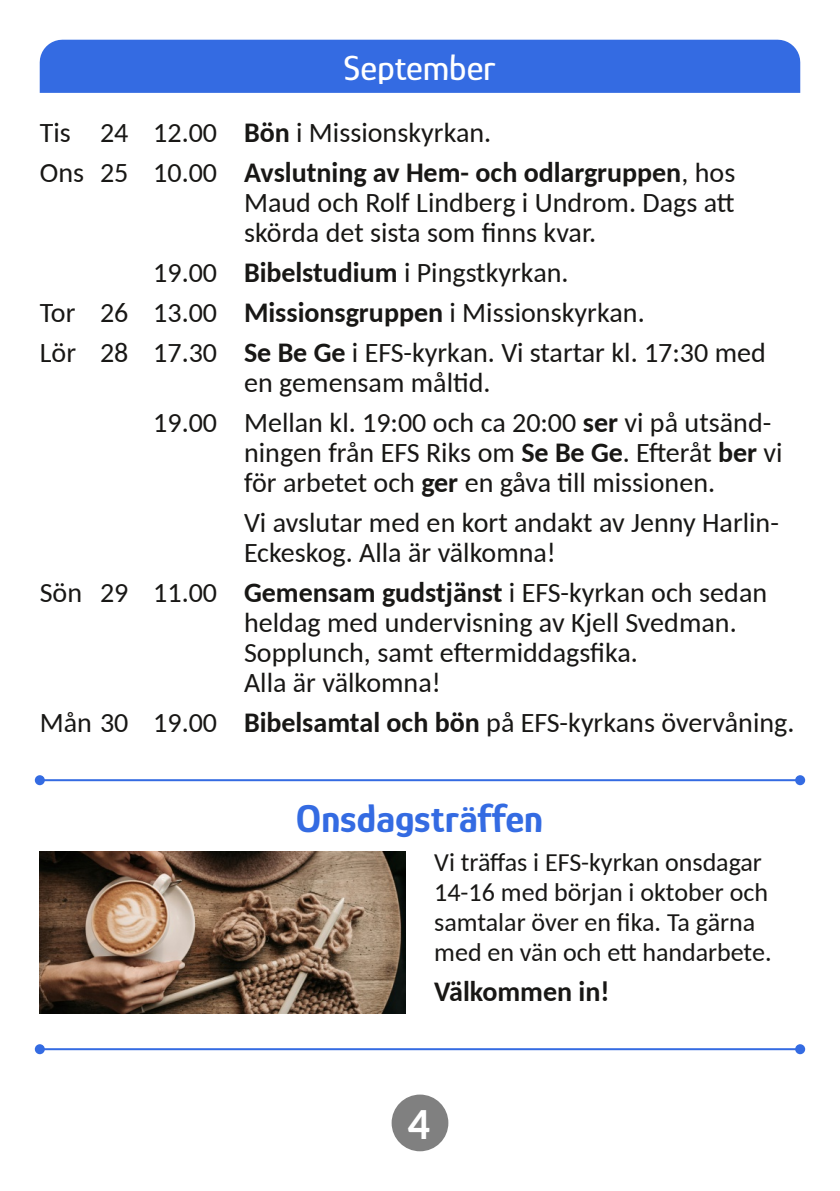
<style>
.page{position:relative;width:840px;height:1191px;background:#fff}
.page>*{position:absolute;margin:0;border:0;box-sizing:border-box;transform-origin:0 0}
.t1{font:700 44px "Carlito";color:#fff}
.t2{font:700 40px "Glory";color:#346be2}
.t3{font:500 36px "Glory";color:#fff}
.t4{font:28px/30px "Carlito";color:#181715}
.t5{font:700 28px "Carlito";color:#181715}
.t6{font:26px/30px "Carlito";color:#181715}
.s1{font-weight:700}
</style>
<div class="page">
<div style="left:391px;top:1094px;width:57px;height:57px;background:#808080;border-radius:50%"></div>
<div style="left:40px;top:40px;width:759px;height:53px;background:#346be2"></div>
<hr style="left:40px;top:779px;width:759px;height:2px;background:#346be2">
<div style="left:35px;top:775px;width:10px;height:10px;background:#346be2;border-radius:50%"></div>
<svg style="left:794px;top:775px;width:10px;height:10px"></svg>
<hr style="left:40px;top:1048px;width:759px;height:2px;background:#346be2">
<div style="left:35px;top:1044px;width:10px;height:10px;background:#346be2;border-radius:50%"></div>
<svg style="left:794px;top:1044px;width:10px;height:10px"></svg>
<img style="left:40px;top:852px;width:365px;height:162px">
<p class="t3" style="left:343px;top:47px;width:153px">September</p>
<p class="t4" style="left:40px;top:115px;width:696px;line-height:40px">Tis 24 12.00 <span class="s1">Bön</span> i Missionskyrkan.<br>Ons 25 10.00 <span class="s1">Avslutning av Hem- och odlargruppen</span>, hos</p>
<p class="t4" style="left:244px;top:190px;width:492px">Maud och Rolf Lindberg i Undrom. Dags att skörda det sista som finns kvar.</p>
<p class="t4" style="left:40px;top:255px;width:727px;line-height:40px;text-indent:113px">19.00 <span class="s1">Bibelstudium</span> i Pingstkyrkan.<br>Tor 26 13.00 <span class="s1">Missionsgruppen</span> i Missionskyrkan.<br>Lör 28 17.30 <span class="s1">Se Be Ge</span> i EFS-kyrkan. Vi startar kl. 17:30 med</p>
<p class="t4" style="left:153px;top:365px;width:619px;line-height:40px;text-indent:91px">en gemensam måltid.<br>19.00 Mellan kl. 19:00 och ca 20:00 <span class="s1">ser</span> vi på utsänd-</p>
<p class="t4" style="left:244px;top:440px;width:540px">ningen från EFS Riks om <span class="s1">Se Be Ge</span>. Efteråt <span class="s1">ber</span> vi för arbetet och <span class="s1">ger</span> en gåva till missionen.</p>
<p class="t4" style="left:244px;top:510px;width:536px">Vi avslutar med en kort andakt av Jenny Harlin-<br>Eckeskog. Alla är välkomna!</p>
<p class="t4" style="left:244px;top:580px;width:524px;text-indent:-204px">Sön 29 11.00 <span class="s1">Gemensam gudstjänst</span> i EFS-kyrkan och sedan heldag med undervisning av Kjell Svedman.<br>Sopplunch, samt eftermiddagsfika.<br>Alla är välkomna!</p>
<p class="t4" style="left:40px;top:710px;width:755px">Mån 30 19.00 <span class="s1">Bibelsamtal och bön</span> på EFS-kyrkans övervåning.</p>
<h2 class="t2" style="left:295px;top:796px;width:248px">Onsdagsträffen</h2>
<p class="t6" style="left:434px;top:850px;width:339px">Vi träffas i EFS-kyrkan onsdagar<br>14-16 med början i oktober och samtalar över en fika. Ta gärna med en vän och ett handarbete.</p>
<p class="t5" style="left:434px;top:980px;width:177px">Välkommen in!</p>
<h1 class="t1" style="left:407px;top:1106px;width:24px">4</h1>
</div>
